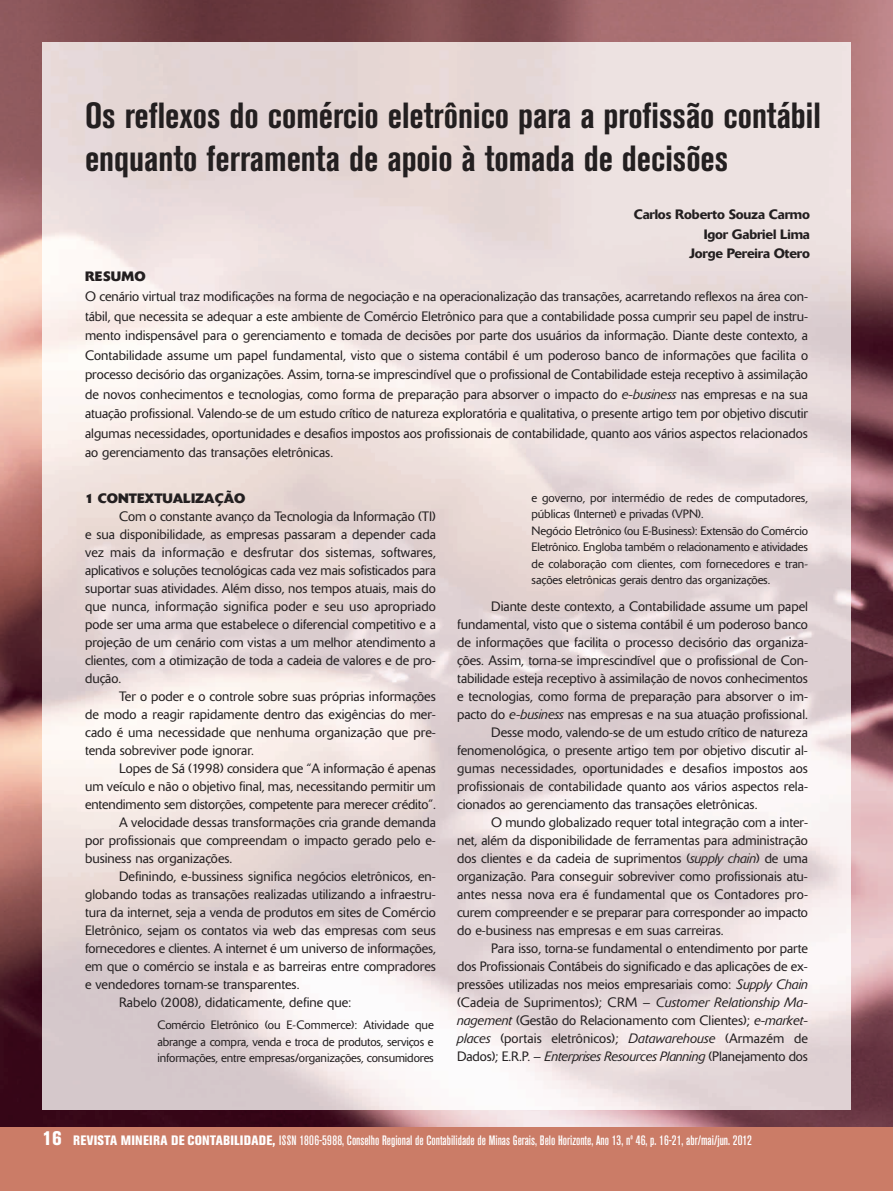
<style>
.page{position:relative;width:893px;height:1191px;background:#fff}
.page>*{position:absolute;margin:0;border:0;box-sizing:border-box;transform-origin:0 0}
.t1{font:700 condensed 36px/43.2px "Akzidenz Grotesk BE";color:#231f20}
.t2{font:300 13.5px/18px "Delta";color:#231f20;text-align:justify}
.t3{font:500 condensed 13.5px "Akzidenz Grotesk BE";color:#fff}
.t4{font:500 13.5px/19.5px "Delta";letter-spacing:-.01em;color:#231f20;text-align:right}
.t5{font:700 13.5px "Delta";color:#231f20}
.t6{font:300 12px/16.5px "Delta";letter-spacing:-.01em;color:#231f20;text-align:justify}
.s1{font-style:italic}
.s2{font-weight:800;font-size:19.5px}
.s3{font-weight:800}
</style>
<div class="page">
<img style="left:0;top:0;width:893px;height:1127px">
<img style="left:43px;top:43px;width:807px;height:1066px">
<div style="left:0;top:1127px;width:893px;height:64px;background:#cb7c67"></div>
<h1 class="t1" style="left:85px;top:96px;width:737px">Os reflexos do comércio eletrônico para a profissão contábil enquanto ferramenta de apoio à tomada de decisões</h1>
<p class="t4" style="left:634px;top:206px;width:178px">Carlos Roberto Souza Carmo<br>Igor Gabriel Lima<br>Jorge Pereira Otero</p>
<p class="t5" style="left:85px;top:272px;width:62px">RESUMO</p>
<p class="t2" style="left:85px;top:288px;width:724px;line-height:19.5px">O cenário virtual traz modificações na forma de negociação e na operacionalização das transações, acarretando reflexos na área con&shy;tábil, que necessita se adequar a este ambiente de Comércio Eletrônico para que a contabilidade possa cumprir seu papel de instru&shy;mento indispensável para o gerenciamento e tomada de decisões por parte dos usuários da informação. Diante deste contexto, a Contabilidade assume um papel fundamental, visto que o sistema contábil é um poderoso banco de informações que facilita o processo decisório das organizações. Assim, torna-se imprescindível que o profissional de Contabilidade esteja receptivo à assimilação de novos conhecimentos e tecnologias, como forma de preparação para absorver o impacto do <span class="s1">e-business</span> nas empresas e na sua atuação profissional. Valendo-se de um estudo crítico de natureza exploratória e qualitativa, o presente artigo tem por objetivo discutir algumas necessidades, oportunidades e desafios impostos aos profissionais de contabilidade, quanto aos vários aspectos relacionados ao gerenciamento das transações eletrônicas.</p>
<p class="t5" style="left:85px;top:493px;width:162px">1 CONTEXTUALIZAÇÃO</p>
<p class="t2" style="left:85px;top:508px;width:352px;text-indent:34px">Com o constante avanço da Tecnologia da Informação (TI) e sua disponibilidade, as empresas passaram a depender cada vez mais da informação e desfrutar dos sistemas, softwares, aplicativos e soluções tecnológicas cada vez mais sofisticados para suportar suas atividades. Além disso, nos tempos atuais, mais do que nunca, informação significa poder e seu uso apropriado pode ser uma arma que estabelece o diferencial competitivo e a projeção de um cenário com vistas a um melhor atendimento a clientes, com a otimização de toda a cadeia de valores e de pro&shy;dução.</p>
<p class="t2" style="left:85px;top:688px;width:352px;text-indent:34px">Ter o poder e o controle sobre suas próprias informações de modo a reagir rapidamente dentro das exigências do mer&shy;cado é uma necessidade que nenhuma organização que pre&shy;tenda sobreviver pode ignorar.</p>
<p class="t2" style="left:119px;top:760px;width:318px">Lopes de Sá (1998) considera que “A informação é apenas</p>
<p class="t2" style="left:85px;top:778px;width:352px">um veículo e não o objetivo final, mas, necessitando permitir um</p>
<p class="t2" style="left:85px;top:796px;width:352px">entendimento sem distorções, competente para merecer crédito”.</p>
<p class="t2" style="left:119px;top:814px;width:318px">A velocidade dessas transformações cria grande demanda</p>
<p class="t2" style="left:85px;top:832px;width:352px">por profissionais que compreendam o impacto gerado pelo e-</p>
<p class="t2" style="left:85px;top:850px;width:149px">business nas organizações.</p>
<p class="t2" style="left:119px;top:868px;width:318px">Definindo, e-bussiness significa negócios eletrônicos, en-</p>
<p class="t2" style="left:85px;top:886px;width:352px">globando todas as transações realizadas utilizando a infraestru-</p>
<p class="t2" style="left:85px;top:904px;width:352px">tura da internet, seja a venda de produtos em sites de Comércio</p>
<p class="t2" style="left:85px;top:922px;width:352px">Eletrônico, sejam os contatos via web das empresas com seus</p>
<p class="t2" style="left:85px;top:940px;width:352px">fornecedores e clientes. A internet é um universo de informações,</p>
<p class="t2" style="left:85px;top:958px;width:352px">em que o comércio se instala e as barreiras entre compradores</p>
<p class="t2" style="left:85px;top:976px;width:216px">e vendedores tornam-se transparentes.</p>
<p class="t2" style="left:119px;top:994px;width:234px">Rabelo (2008), didaticamente, define que:</p>
<p class="t6" style="left:531px;top:490px;width:278px;text-align:left">e governo, por intermédio de redes de computadores, públicas (Internet) e privadas (VPN).<br>Negócio Eletrônico (ou E-Business): Extensão do Comércio Eletrônico. Engloba também o relacionamento e atividades de colaboração com clientes, com fornecedores e tran&shy;sações eletrônicas gerais dentro das organizações.</p>
<p class="t2" style="left:491px;top:598px;width:318px">Diante deste contexto, a Contabilidade assume um papel</p>
<p class="t2" style="left:457px;top:616px;width:352px">fundamental, visto que o sistema contábil é um poderoso banco</p>
<p class="t2" style="left:457px;top:634px;width:352px">de informações que facilita o processo decisório das organiza-</p>
<p class="t2" style="left:457px;top:652px;width:352px">ções. Assim, torna-se imprescindível que o profissional de Con-</p>
<p class="t2" style="left:457px;top:670px;width:352px">tabilidade esteja receptivo à assimilação de novos conhecimentos</p>
<p class="t2" style="left:457px;top:688px;width:352px">e tecnologias, como forma de preparação para absorver o im-</p>
<p class="t2" style="left:457px;top:706px;width:352px">pacto do <span class="s1">e-business</span> nas empresas e na sua atuação profissional.</p>
<p class="t2" style="left:491px;top:724px;width:318px">Desse modo, valendo-se de um estudo crítico de natureza</p>
<p class="t2" style="left:457px;top:742px;width:352px">fenomenológica, o presente artigo tem por objetivo discutir al-</p>
<p class="t2" style="left:457px;top:760px;width:352px">gumas necessidades, oportunidades e desafios impostos aos</p>
<p class="t2" style="left:457px;top:778px;width:352px">profissionais de contabilidade quanto aos vários aspectos rela-</p>
<p class="t2" style="left:457px;top:796px;width:302px">cionados ao gerenciamento das transações eletrônicas.</p>
<p class="t2" style="left:491px;top:814px;width:318px">O mundo globalizado requer total integração com a inter-</p>
<p class="t2" style="left:457px;top:832px;width:352px">net, além da disponibilidade de ferramentas para administração</p>
<p class="t2" style="left:457px;top:850px;width:352px">dos clientes e da cadeia de suprimentos (<span class="s1">supply chain</span>) de uma</p>
<p class="t2" style="left:457px;top:868px;width:352px">organização. Para conseguir sobreviver como profissionais atu-</p>
<p class="t2" style="left:457px;top:886px;width:352px">antes nessa nova era é fundamental que os Contadores pro-</p>
<p class="t2" style="left:457px;top:904px;width:352px">curem compreender e se preparar para corresponder ao impacto</p>
<p class="t2" style="left:457px;top:922px;width:268px">do e-business nas empresas e em suas carreiras.</p>
<p class="t2" style="left:491px;top:940px;width:318px">Para isso, torna-se fundamental o entendimento por parte</p>
<p class="t2" style="left:457px;top:958px;width:352px">dos Profissionais Contábeis do significado e das aplicações de ex-</p>
<p class="t2" style="left:457px;top:976px;width:352px">pressões utilizadas nos meios empresariais como: <span class="s1">Supply Chain</span></p>
<p class="t2" style="left:457px;top:994px;width:352px">(Cadeia de Suprimentos); CRM – <span class="s1">Customer Relationship Ma-</span></p>
<p class="t2" style="left:457px;top:1012px;width:352px"><span class="s1">nagement</span> (Gestão do Relacionamento com Clientes); <span class="s1">e-market-</span></p>
<p class="t2" style="left:457px;top:1030px;width:352px"><span class="s1">places</span> (portais eletrônicos); <span class="s1">Datawarehouse</span> (Armazém de</p>
<p class="t2" style="left:457px;top:1048px;width:352px">Dados); E.R.P. – <span class="s1">Enterprises Resources Planning</span> (Planejamento dos</p>
<p class="t6" style="left:157px;top:1018px;width:278px">Comércio Eletrônico (ou E-Commerce): Atividade que abrange a compra, venda e troca de produtos, serviços e informações, entre empresas/organizações, consumidores</p>
<p class="t3" style="left:43px;top:1135px;width:711px"><span class="s2">16</span> <span class="s3">REVISTA MINEIRA DE CONTABILIDADE,</span> ISSN 1806-5988, Conselho Regional de Contabilidade de Minas Gerais, Belo Horizonte, Ano 13, nº 46, p. 16-21, abr/mai/jun. 2012</p>
</div>
